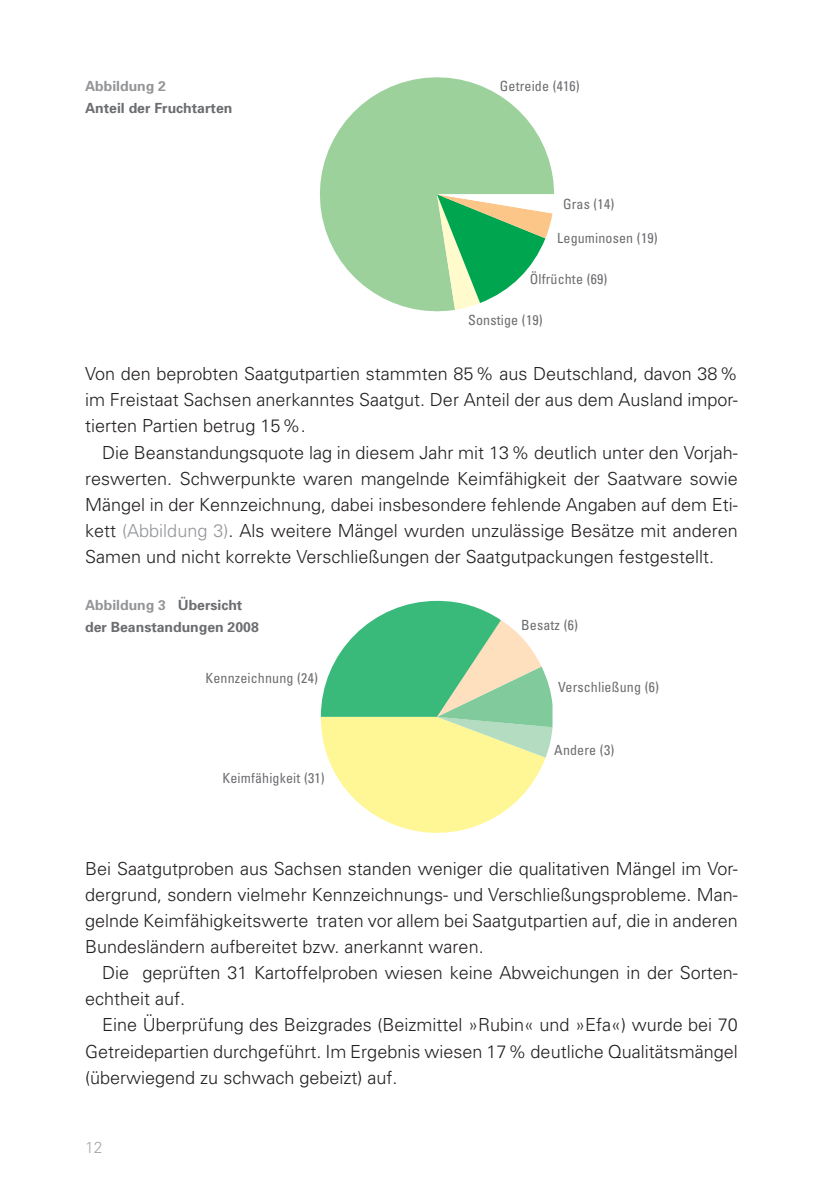
<style>
.page{position:relative;width:840px;height:1191px;background:#fff}
.page>*{position:absolute;margin:0;border:0;box-sizing:border-box;transform-origin:0 0}
.t1{font:300 18px/26px "Univers";color:#231f20;text-align:justify}
.t2{font:300 16px "Univers";color:#a8a9ad}
.t3{font:condensed 14px "Univers";letter-spacing:.01em;color:#6c6d70}
.t4{font:700 14px/22px "Univers";color:#6c6d70}
.t5{font:700 14px "Univers";color:#939598}
.s1{color:#939598}
</style>
<div class="page">
<svg style="left:319px;top:77px;width:234px;height:235px;fill:#9cd19c"></svg>
<svg style="left:436px;top:194px;width:117px;height:116px"></svg>
<svg style="left:320px;top:601px;width:232px;height:232px"></svg>
<p class="t5" style="left:85px;top:77px;width:82px">Abbildung 2</p>
<p class="t4" style="left:85px;top:96px;width:149px">Anteil der Fruchtarten</p>
<p class="t3" style="left:499px;top:77px;width:81px">Getreide (416)</p>
<p class="t3" style="left:562px;top:195px;width:53px">Gras (14)</p>
<p class="t3" style="left:557px;top:229px;width:102px">Leguminosen (19)</p>
<p class="t3" style="left:529px;top:270px;width:79px">Ölfrüchte (69)</p>
<p class="t3" style="left:468px;top:311px;width:76px">Sonstige (19)</p>
<p class="t1" style="left:85px;top:360px;width:653px">Von den beprobten Saatgutpartien stammten 85% aus Deutschland, davon 38% im Freistaat Sachsen anerkanntes Saatgut. Der Anteil der aus dem Ausland impor&shy;tierten Partien betrug 1 5%.</p>
<p class="t1" style="left:85px;top:438px;width:654px;text-indent:17px">Die Beanstandungsquote lag in diesem Jahr mit 13 % deutlich unter den Vorjah&shy;reswerten. Schwerpunkte waren mangelnde Keimfähigkeit der Saatware sowie Mängel in der Kennzeichnung, dabei insbesondere fehlende Angaben auf dem Eti&shy;kett <span class="s1">(Abbildung 3)</span>. Als weitere Mängel wurden unzulässige Besätze mit anderen Samen und nicht korrekte Verschließungen der Saatgutpackungen festgestellt.</p>
<p class="t4" style="left:85px;top:593px;width:175px"><span class="s1">Abbildung 3</span> Übersicht der Beanstandungen 2008</p>
<p class="t3" style="left:521px;top:616px;width:58px">Besatz (6)</p>
<p class="t3" style="left:205px;top:669px;width:114px">Kennzeichnung (24)</p>
<p class="t3" style="left:222px;top:769px;width:104px">Keimfähigkeit (31)</p>
<p class="t3" style="left:557px;top:678px;width:102px">Verschließung (6)</p>
<p class="t3" style="left:554px;top:741px;width:61px">Andere (3)</p>
<p class="t1" style="left:85px;top:855px;width:653px">Bei Saatgutproben aus Sachsen standen weniger die qualitativen Mängel im Vor&shy;dergrund, sondern vielmehr Kennzeichnungs- und Verschließungsprobleme. Man&shy;gelnde Keimfähigkeitswerte traten vor allem bei Saatgutpartien auf, die in anderen Bundesländern aufbereitet bzw. anerkannt waren.</p>
<p class="t1" style="left:85px;top:959px;width:653px;text-indent:17px">Die geprüften 31 Kartoffelproben wiesen keine Abweichungen in der Sorten&shy;echtheit auf.</p>
<p class="t1" style="left:85px;top:1011px;width:653px;text-indent:17px">Eine Überprüfung des Beizgrades (Beizmittel »Rubin« und »Efa«) wurde bei 70<br>Getreidepartien durchgeführt. Im Ergebnis wiesen 1 7% deutliche Qualitäts-mängel (überwiegend zu schwach gebeizt) auf.</p>
<p class="t2" style="left:85px;top:1137px;width:9px">12</p>
</div>
